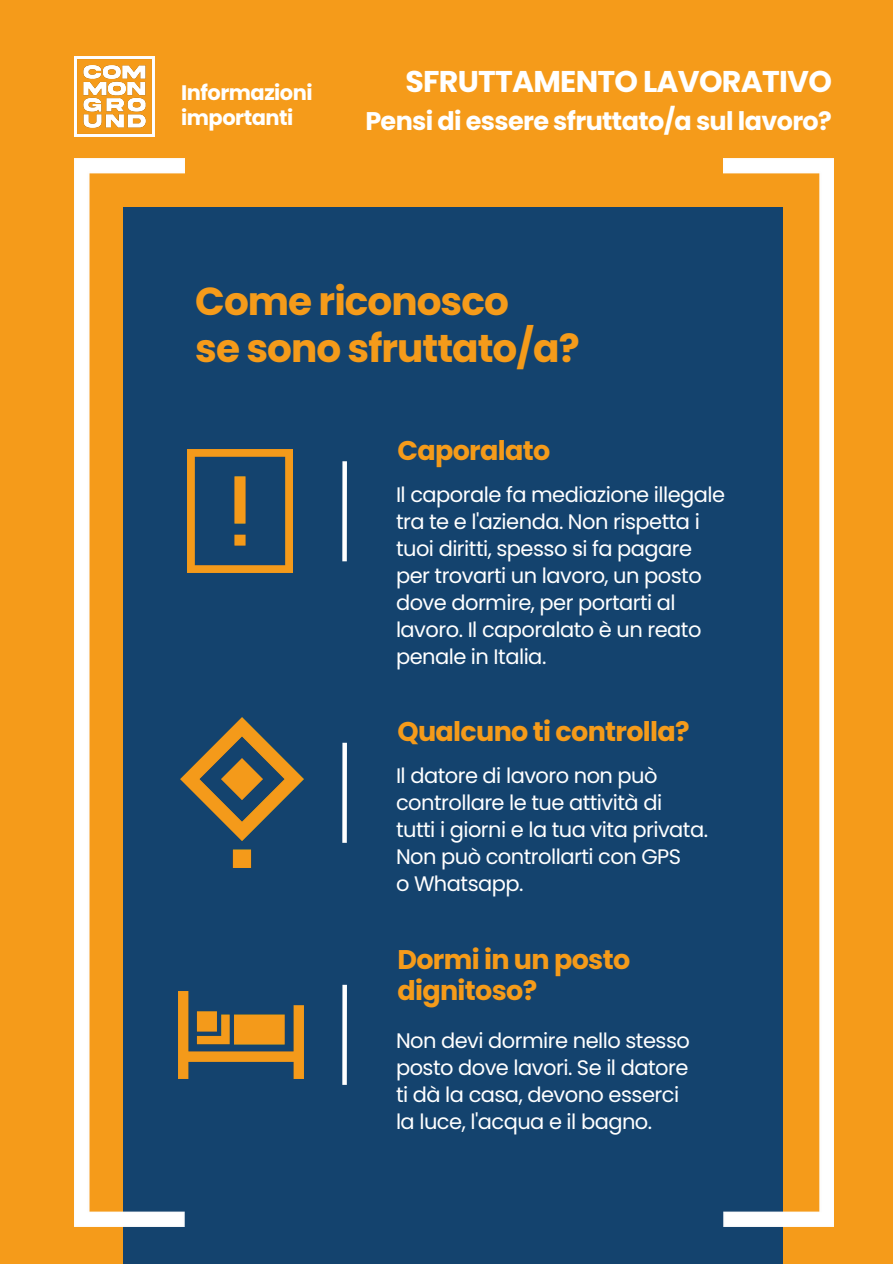
<style>
.page{position:relative;width:893px;height:1264px;background:#fff}
.page>*{position:absolute;margin:0;border:0;box-sizing:border-box;transform-origin:0 0}
.t1{font:700 39px "Poppins";letter-spacing:-.025em;color:#f59b1a}
.t2{font:700 30px "Poppins";letter-spacing:-.025em;color:#fff}
.t3{font:700 27px/31.5px "Poppins";letter-spacing:-.025em;color:#f59b1a}
.t4{font:700 25.5px "Poppins";letter-spacing:-.025em;color:#fff}
.t5{font:21px/27px "Poppins";letter-spacing:-.025em;color:#fff}
.t6{font:700 21px "Poppins";letter-spacing:-.025em;color:#fff}
</style>
<div class="page">
<div style="left:0;top:0;width:892px;height:1263px;background:#f59b1a"></div>
<div style="left:124px;top:207px;width:659px;height:1056px;background:#14436e"></div>
<div style="left:342px;top:461px;width:5px;height:100px;background:#fff"></div>
<img style="left:75px;top:57px;width:80px;height:79px">
<img style="left:187px;top:450px;width:105px;height:122px">
<div style="left:342px;top:742px;width:5px;height:100px;background:#fff"></div>
<div style="left:342px;top:984px;width:5px;height:100px;background:#fff"></div>
<img style="left:185px;top:717px;width:119px;height:150px">
<img style="left:185px;top:991px;width:118px;height:87px">
<img style="left:74px;top:158px;width:111px;height:1068px">
<img style="left:723px;top:158px;width:110px;height:1068px">
<p class="t6" style="left:181px;top:78px;width:133px">Informazioni</p>
<p class="t6" style="left:181px;top:103px;width:113px">importanti</p>
<p class="t2" style="left:405px;top:61px;width:428px">SFRUTTAMENTO LAVORATIVO</p>
<p class="t4" style="left:365px;top:103px;width:468px">Pensi di essere sfruttato/a sul lavoro?</p>
<p class="t1" style="left:195px;top:274px;width:315px">Come riconosco</p>
<p class="t1" style="left:195px;top:320px;width:386px">se sono sfruttato/a?</p>
<p class="t3" style="left:397px;top:435px;width:154px">Caporalato</p>
<p class="t5" style="left:396px;top:481px;width:331px">Il caporale fa mediazione illegale tra te e l'azienda. Non rispetta i tuoi diritti, spesso si fa pagare per trovarti un lavoro, un posto dove dormire, per portarti al lavoro. Il caporalato è un reato penale in Italia.</p>
<p class="t3" style="left:397px;top:716px;width:294px">Qualcuno ti controlla?</p>
<p class="t5" style="left:396px;top:762px;width:268px">Il datore di lavoro non può controllare le tue attività di</p>
<p class="t5" style="left:396px;top:816px;width:313px">tutti i giorni e la tua vita privata.</p>
<p class="t5" style="left:396px;top:843px;width:286px">Non può controllarti con GPS</p>
<p class="t5" style="left:396px;top:870px;width:129px">o Whatsapp.</p>
<p class="t3" style="left:397px;top:943px;width:234px">Dormi in un posto dignitoso?</p>
<p class="t5" style="left:396px;top:1027px;width:295px">Non devi dormire nello stesso posto dove lavori. Se il datore</p>
<p class="t5" style="left:396px;top:1081px;width:285px">ti dà la casa, devono esserci</p>
<p class="t5" style="left:396px;top:1108px;width:258px">la luce, l'acqua e il bagno.</p>
</div>
